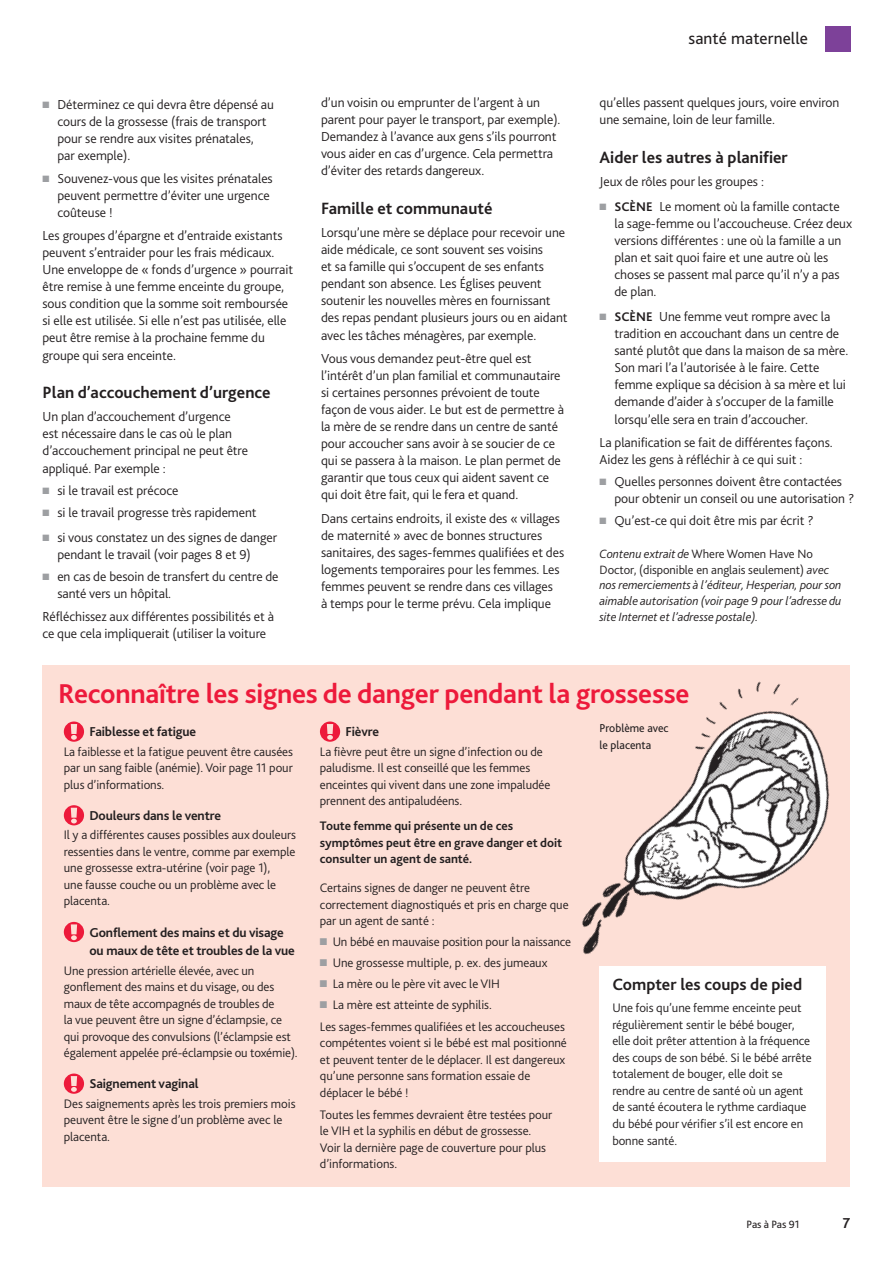
<style>
.page{position:relative;width:893px;height:1263px;background:#fff}
.page>*{position:absolute;margin:0;border:0;box-sizing:border-box;transform-origin:0 0}
.t1{font:700 28.5px "Bliss 2";letter-spacing:-.01em;color:#ed1a3b}
.t2{font:17.25px "Bliss 2";letter-spacing:.005em;color:#231f20}
.t3{font:700 17.1px "Bliss 2";color:#231f20}
.t4{font:700 15px "Bliss 2";color:#231f20}
.t5{font:300 13.65px/17.1px "Bliss 2";letter-spacing:-.005em;color:#231f20}
.t6{font:700 13.5px/18.5px "Bliss 2";letter-spacing:-.01em;color:#231f20}
.t7{font:300 12.9px/16.5px "Bliss 2";letter-spacing:-.005em;color:#231f20}
.t8{font:700 12.9px/16.5px "Bliss 2";letter-spacing:-.005em;color:#231f20}
.t9{font:italic 300 12.6px/15.8px "Bliss 2";letter-spacing:-.005em;color:#231f20}
.t10{font:12px/16.5px "Bliss 2";color:#231f20}
.t11{font:11.1px "Bliss 2";letter-spacing:-.005em;color:#231f20}
.s1{color:#9d9fa2}
.s2{font-size:14.55px}
.s3{font-weight:700;font-size:13.05px}
.s4{font-style:normal}
</style>
<div class="page">
<div style="left:825px;top:26px;width:25px;height:25px;background:#7d4199"></div>
<div style="left:43px;top:665px;width:807px;height:521px;background:#fddfd6"></div>
<svg style="left:64px;top:721px;width:20px;height:21px"></svg>
<svg style="left:64px;top:805px;width:20px;height:20px"></svg>
<svg style="left:64px;top:922px;width:20px;height:20px"></svg>
<svg style="left:64px;top:1073px;width:20px;height:21px"></svg>
<svg style="left:320px;top:721px;width:20px;height:21px"></svg>
<img style="left:582px;top:681px;width:248px;height:362px">
<div style="left:600px;top:966px;width:226px;height:196px;background:#fff"></div>
<p class="t5" style="left:57px;top:96px;width:218px;text-indent:-15px"><span class="s1">■</span> Déterminez ce qui devra être dépensé au cours de la grossesse (frais de transport pour se rendre aux visites prénatales, par exemple).</p>
<p class="t5" style="left:57px;top:169px;width:217px;text-indent:-15px"><span class="s1">■</span> Souvenez-vous que les visites prénatales peuvent permettre d’éviter une urgence coûteuse !</p>
<p class="t5" style="left:43px;top:226px;width:252px">Les groupes d’épargne et d’entraide existants peuvent s’entraider pour les frais médicaux.<br>Une enveloppe de « fonds d’urgence » pourrait être remise à une femme enceinte du groupe, sous condition que la somme soit remboursée si elle est utilisée. Si elle n’est pas utilisée, elle peut être remise à la prochaine femme du groupe qui sera enceinte.</p>
<p class="t3" style="left:43px;top:382px;width:230px">Plan d’accouchement d’urgence</p>
<p class="t5" style="left:43px;top:408px;width:207px">Un plan d’accouchement d’urgence est nécessaire dans le cas où le plan d’accouchement principal ne peut être appliqué. Par exemple :</p>
<p class="t5" style="left:43px;top:481px;width:137px"><span class="s1">■</span> si le travail est précoce</p>
<p class="t5" style="left:43px;top:503px;width:216px"><span class="s1">■</span> si le travail progresse très rapidement</p>
<p class="t5" style="left:57px;top:528px;width:221px;text-indent:-15px"><span class="s1">■</span> si vous constatez un des sig<span class="s2">n</span>es de danger pendant le travail (voir pages 8 et 9)</p>
<p class="t5" style="left:57px;top:568px;width:223px;text-indent:-15px"><span class="s1">■</span> en cas de besoin de transfert du centre de santé vers un hôpital.</p>
<p class="t5" style="left:43px;top:608px;width:233px">Réfléchissez aux différentes possibilités et à ce que cela impliquerait (utiliser la voiture</p>
<p class="t5" style="left:321px;top:93px;width:241px">d’un voisin ou emprunter de l’argent à un parent pour payer le transport, par exemple).<br>Demandez à l’avance aux gens s’ils pourront vous aider en cas d’urgence. Cela permettra d’éviter des retards dangereux.</p>
<p class="t3" style="left:321px;top:198px;width:173px">Famille et communauté</p>
<p class="t5" style="left:321px;top:223px;width:248px">Lorsqu’une mère se déplace pour recevoir une aide médicale, ce sont souvent ses voisins<br>et sa famille qui s’occupent de ses enfants pendant son absence. Les Églises peuvent soutenir les nouvelles mères en fournissant des repas pendant plusieurs jours ou en aidant avec les tâches ménagères, par exemple.</p>
<p class="t5" style="left:321px;top:349px;width:244px">Vous vous demandez peut-être quel est l’intérêt d’un plan familial et communautaire si certaines personnes prévoient de toute façon de vous aider. Le but est de permettre à la mère de se rendre dans un centre de santé pour accoucher sans avoir à se soucier de ce qui se passera à la maison. Le plan permet de garantir que tous ceux qui aident savent ce qui doit être fait, qui le fera et quand.</p>
<p class="t5" style="left:321px;top:509px;width:245px">Dans certains endroits, il existe des « villages de maternité » avec de bonnes structures sanitaires, des sages-femmes qualifiées et des logements temporaires pour les femmes. Les femmes peuvent se rendre dans ces villages<br>à temps pour le terme prévu. Cela implique</p>
<p class="t2" style="left:688px;top:28px;width:121px">santé maternelle</p>
<p class="t5" style="left:600px;top:93px;width:241px">qu’elles passent quelques jours, voire environ une semaine, loin de leur famille.</p>
<p class="t3" style="left:600px;top:146px;width:190px">Aider les autres à planifier</p>
<p class="t5" style="left:600px;top:172px;width:166px">Jeux de rôles pour les groupes :</p>
<p class="t5" style="left:614px;top:197px;width:239px;text-indent:-15px"><span class="s1">■</span> <span class="s3">Scène</span> Le moment où la famille contacte la sage-femme ou l’accoucheuse. Créez deux versions différentes : une où la famille a un plan et sait quoi faire et une autre où les choses se passent mal parce qu’il n’y a pas de plan.</p>
<p class="t5" style="left:614px;top:307px;width:235px;text-indent:-15px"><span class="s1">■</span> <span class="s3">Scène</span> Une femme veut rompre avec la tradition en accouchant dans un centre de santé plutôt que dans la maison de sa mère.<br>Son mari l’a l’autorisée à le faire. Cette femme explique sa décision à sa mère et lui demande d’aider à s’occuper de la famille lorsqu’elle sera en train d’accoucher.</p>
<p class="t5" style="left:600px;top:433px;width:235px">La planification se fait de différentes façons.<br>Aidez les gens à réfléchir à ce qui suit :</p>
<p class="t5" style="left:614px;top:472px;width:241px;text-indent:-15px"><span class="s1">■</span> Quelles personnes doivent être contactées pour obtenir un conseil ou une autorisation ?</p>
<p class="t5" style="left:600px;top:512px;width:216px"><span class="s1">■</span> Qu’est-ce qui doit être mis par écrit ?</p>
<p class="t9" style="left:600px;top:546px;width:243px">Contenu extrait de <span class="s4">Where Women Have No Doctor, (disponible en anglais seulement)</span> avec nos remerciements à l’éditeur, Hesperian, pour son aimable autorisation (voir page 9 pour l’adresse du site Internet et l’adresse postale).</p>
<h1 class="t1" style="left:58px;top:675px;width:633px">Reconnaître les signes de danger pendant la grossesse</h1>
<p class="t10" style="left:600px;top:720px;width:71px">Problème avec le placenta</p>
<p class="t6" style="left:89px;top:722px;width:108px">Faiblesse et fatigue</p>
<p class="t7" style="left:64px;top:743px;width:231px;text-align:justify">La faiblesse et la fatigue peuvent être causées par un sang faible (anémie). Voir page 11 pour plus d’informations.</p>
<p class="t6" style="left:89px;top:806px;width:133px">Douleurs dans le ventre</p>
<p class="t7" style="left:64px;top:826px;width:234px">Il y a différentes causes possibles aux douleurs ressenties dans le ventre, comme par exemple une grossesse extra-utérine (voir page 1),<br>une fausse couche ou un problème avec le placenta.</p>
<p class="t6" style="left:89px;top:922px;width:207px">Gonflement des mains et du visage ou maux de tête et troubles de la vue</p>
<p class="t7" style="left:64px;top:962px;width:235px">Une pression artérielle élevée, avec un gonflement des mains et du visage, ou des maux de tête accompagnés de troubles de<br>la vue peuvent être un signe d’éclampsie, ce qui provoque des convulsions (l’éclampsie est également appelée pré-éclampsie ou toxémie).</p>
<p class="t6" style="left:89px;top:1074px;width:111px">Saignement vaginal</p>
<p class="t7" style="left:64px;top:1095px;width:233px">Des saignements après les trois premiers mois peuvent être le signe d’un problème avec le placenta.</p>
<p class="t6" style="left:345px;top:722px;width:35px">Fièvre</p>
<p class="t7" style="left:320px;top:743px;width:232px">La fièvre peut être un signe d’infection ou de paludisme. Il est conseillé que les femmes enceintes qui vivent dans une zone impaludée prennent des antipaludéens.</p>
<p class="t8" style="left:320px;top:817px;width:244px">Toute femme qui présente un de ces symptômes peut être en grave danger et doit consulter un agent de santé.</p>
<p class="t7" style="left:320px;top:880px;width:250px">Certains signes de danger ne peuvent être correctement diagnostiqués et pris en charge que par un agent de santé :</p>
<p class="t7" style="left:320px;top:933px;width:253px"><span class="s1">■</span> Un bébé en mauvaise position pour la naissance</p>
<p class="t7" style="left:320px;top:954px;width:229px"><span class="s1">■</span> Une grossesse multiple, p. ex. des jumeaux</p>
<p class="t7" style="left:320px;top:975px;width:182px"><span class="s1">■</span> La mère ou le père vit avec le VIH</p>
<p class="t7" style="left:320px;top:993px;width:246px;line-height:22px"><span class="s1">■</span> La mère est atteinte de syphilis.<br>Les sages-femmes qualifiées et les accoucheuses</p>
<p class="t7" style="left:320px;top:1034px;width:248px">compétentes voient si le bébé est mal positionné et peuvent tenter de le déplacer. Il est dangereux qu’une personne sans formation essaie de déplacer le bébé !</p>
<p class="t7" style="left:320px;top:1106px;width:234px">Toutes les femmes devraient être testées pour le VIH et la syphilis en début de grossesse.<br>Voir la dernière page de couverture pour plus d’informations.</p>
<p class="t3" style="left:612px;top:974px;width:191px">Compter les coups de pied</p>
<p class="t7" style="left:612px;top:1000px;width:201px">Une fois qu’une femme enceinte peut régulièrement sentir le bébé bouger, elle doit prêter attention à la fréquence des coups de son bébé. Si le bébé arrête totalement de bouger, elle doit se rendre au centre de santé où un agent de santé écoutera le rythme cardiaque du bébé pour vérifier s’il est encore en bonne santé.</p>
<p class="t11" style="left:746px;top:1217px;width:54px">Pas à Pas 91</p>
<p class="t4" style="left:843px;top:1213px;width:9px">7</p>
</div>
